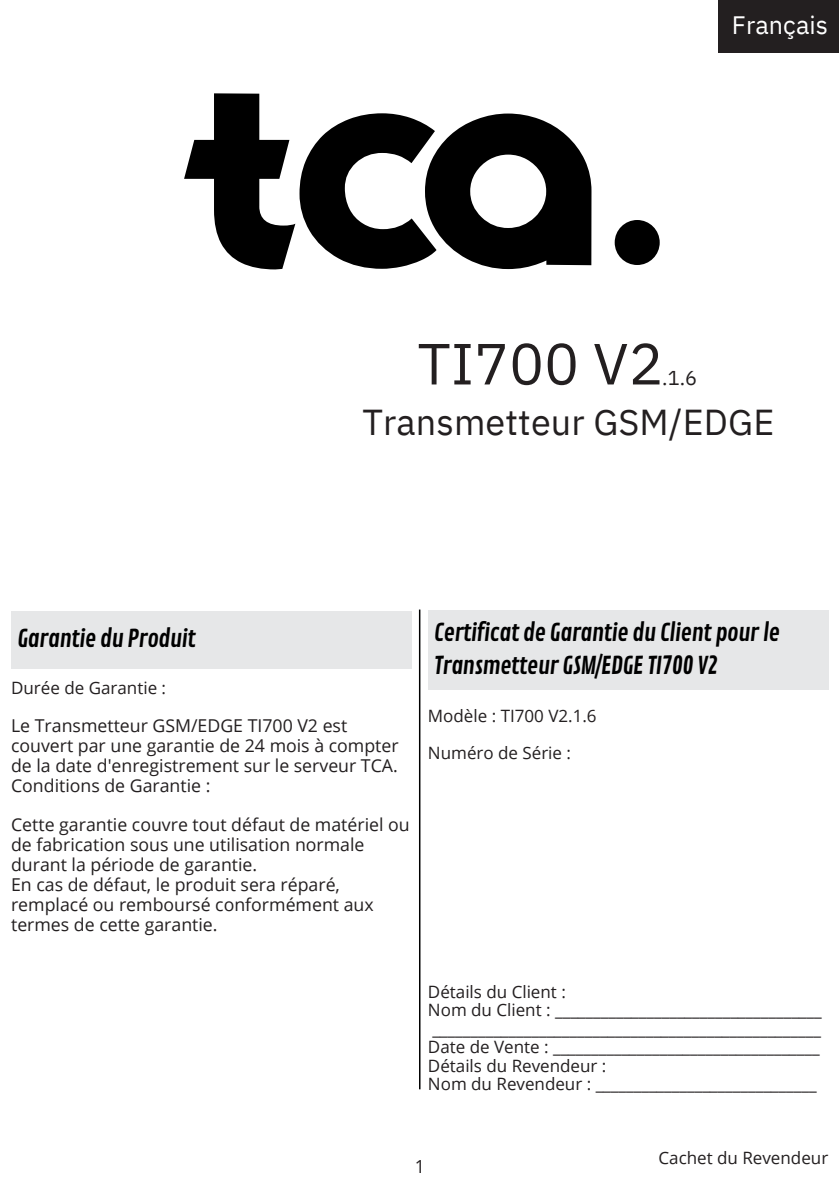
<style>
.page{position:relative;width:839px;height:1191px;background:#fff}
.page>*{position:absolute;margin:0;border:0;box-sizing:border-box;transform-origin:0 0}
.t1{font:58px "IBM Plex Sans";letter-spacing:.005em;color:#231f20}
.t2{font:36px "IBM Plex Sans";letter-spacing:.005em;color:#231f20}
.t3{font:25.2px "IBM Plex Sans";letter-spacing:.005em;color:#fff}
.t4{font:24px/33px "Contrail One";letter-spacing:-.03em;color:#000}
.t5{font:20px "IBM Plex Sans";color:#231f20}
.t6{font:18px "Open Sans";color:#231f20}
.t7{font:17.8px/19.8px "Open Sans";color:#231f20}
.t8{font:17px "Open Sans";color:#231f20}
</style>
<div class="page">
<svg style="left:184px;top:93px;width:407px;height:176px"></svg>
<div style="left:614px;top:220px;width:45px;height:45px;background:#000;border-radius:50%"></div>
<div style="left:718px;top:0;width:120px;height:53px;background:#231f20"></div>
<hr style="left:419px;top:610px;width:1px;height:479px;background:#000">
<div style="left:11px;top:611px;width:400px;height:57px;background:#e6e7e8"></div>
<div style="left:428px;top:611px;width:400px;height:79px;background:#e6e7e8"></div>
<h2 class="t3" style="left:732px;top:9px;width:98px">Français</h2>
<h1 class="t1" style="left:417px;top:325px;width:247px">TI700 V2</h1>
<h4 class="t2" style="left:362px;top:398px;width:413px">Transmetteur GSM/EDGE</h4>
<p class="t5" style="left:662px;top:364px;width:37px">.1.6</p>
<p class="t4" style="left:17px;top:623px;width:180px">Garantie du Produit</p>
<p class="t4" style="left:434px;top:617px;width:347px">Certificat de Garantie du Client pour le<br>Transmetteur GSM/EDGE TI700 V2</p>
<h3 class="t8" style="left:11px;top:676px;width:156px">Durée de Garantie :</h3>
<p class="t7" style="left:11px;top:715px;width:389px">Le Transmetteur GSM/EDGE TI700 V2 est couvert par une garantie de 24 mois à compter de la date d'enregistrement sur le serveur TCA.</p>
<p class="t7" style="left:11px;top:775px;width:201px">Conditions de Garantie :</p>
<p class="t7" style="left:11px;top:815px;width:400px">Cette garantie couvre tout défaut de matériel ou de fabrication sous une utilisation normale durant la période de garantie.</p>
<p class="t7" style="left:11px;top:874px;width:364px">En cas de défaut, le produit sera réparé, remplacé ou remboursé conformément aux termes de cette garantie.</p>
<p class="t8" style="left:428px;top:704px;width:170px">Modèle : TI700 V2.1.6</p>
<p class="t8" style="left:428px;top:740px;width:145px">Numéro de Série :</p>
<h3 class="t8" style="left:428px;top:980px;width:139px">Détails du Client :</h3>
<p class="t8" style="left:428px;top:998px;width:395px">Nom du Client : ___________________________________</p>
<p class="t8" style="left:432px;top:1017px;width:390px">___________________________________________________</p>
<p class="t8" style="left:428px;top:1035px;width:393px">Date de Vente : ___________________________________</p>
<p class="t8" style="left:428px;top:1054px;width:180px">Détails du Revendeur :</p>
<p class="t8" style="left:428px;top:1072px;width:390px">Nom du Revendeur : _____________________________</p>
<h3 class="t6" style="left:414px;top:1154px;width:12px">1</h3>
<p class="t8" style="left:658px;top:1146px;width:171px">Cachet du Revendeur</p>
</div>
